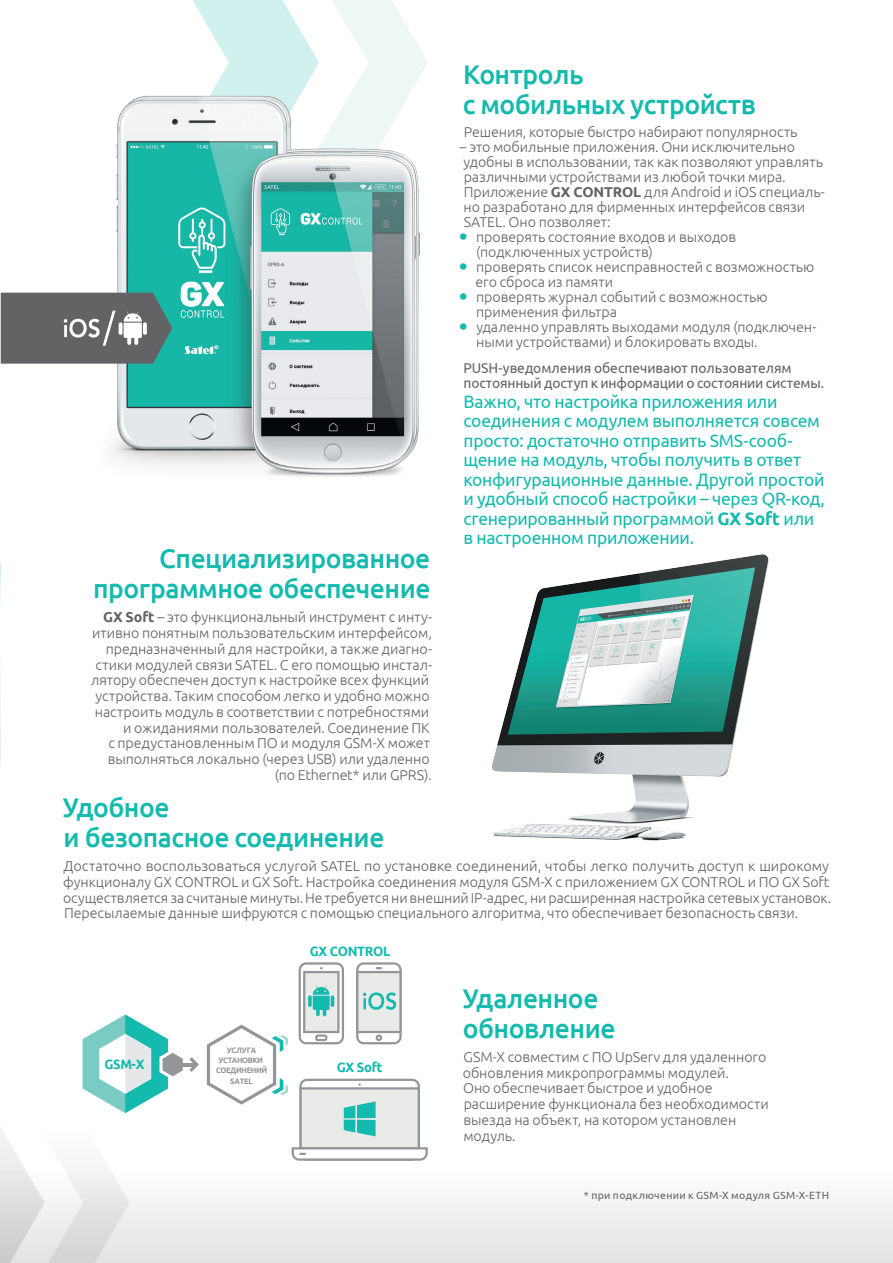
<style>
.page{position:relative;width:893px;height:1263px;background:#fff}
.page>*{position:absolute;margin:0;border:0;box-sizing:border-box;transform-origin:0 0}
.t1{font:500 27px/30px "Ubuntu";letter-spacing:-.02em;color:#15baae}
.t2{font:18px/19.5px "Ubuntu";letter-spacing:-.015em;color:#15baae}
.t3{font:300 14.25px/15.8px "Ubuntu";letter-spacing:-.005em;color:#636366}
.t4{font:14.25px/15.8px "Ubuntu";letter-spacing:-.005em;color:#636366}
.t5{font:700 13.5px "Ubuntu";letter-spacing:-.02em;color:#15baae;scale:.96 1}
.t6{font:10.5px "Ubuntu";letter-spacing:.03em;color:#636366}
.t7{font:700 7.8px/10.2px "Ubuntu";letter-spacing:-.05em;color:#939598;text-align:center;scale:.96 1}
.s1{font-weight:700}
</style>
<div class="page">
<div style="left:0;top:1168px;width:893px;height:95px;background:linear-gradient(to bottom,#fefefe,#e2e2e3)"></div>
<svg style="left:192px;top:0;width:236px;height:82px"></svg>
<img style="left:64px;top:85px;width:356px;height:392px">
<img style="left:492px;top:554px;width:277px;height:287px">
<svg style="left:0;top:1014px;width:183px;height:249px"></svg>
<hr style="left:178px;top:1063px;width:17px;height:3px;background:#939598">
<svg style="left:189px;top:1057px;width:10px;height:15px"></svg>
<svg style="left:207px;top:962px;width:221px;height:199px"></svg>
<hr style="left:0;top:611px;width:1px;height:169px;background:#231f20">
<hr style="left:0;top:564px;width:1px;height:78px;background:#15baae">
<svg style="left:1px;top:293px;width:171px;height:71px;background:#6b7375"></svg>
<h1 class="t1" style="left:93px;top:543px;width:339px;text-align:right">Специализированное программное обеспечение</h1>
<p class="t3" style="left:91px;top:609px;width:343px;text-align:right"><span class="s1">GX Soft</span> – это функциональный инструмент с инту&shy;итивно понятным пользовательским интерфейсом, предназначенный для настройки, а также диагно&shy;стики модулей связи SATEL. С его помощью инстал&shy;лятору обеспечен доступ к настройке всех функций устройства. Таким способом легко и удобно можно настроить модуль в соответствии с потребностями и ожиданиями пользователей. Соединение ПК<br>с предустановленным ПО и модуля GSM-X может выполняться локально (через USB) или удаленно (по Ethernet* или GPRS).</p>
<h1 class="t1" style="left:463px;top:58px;width:294px">Контроль<br>с мобильных устройств</h1>
<p class="t3" style="left:464px;top:124px;width:335px">Решения, которые быстро набирают популярность</p>
<p class="t3" style="left:460px;top:139px;width:337px">– это мобильные приложения. Они исключительно</p>
<p class="t3" style="left:464px;top:154px;width:361px">удобны в использовании, так как позволяют управлять</p>
<p class="t3" style="left:464px;top:169px;width:324px">различными устройствами из любой точки мира.</p>
<p class="t3" style="left:464px;top:184px;width:363px">Приложение <span class="s1">GX CONTROL</span> для Android и iOS специаль-</p>
<p class="t3" style="left:463px;top:199px;width:343px">но разработано для фирменных интерфейсов связи</p>
<p class="t3" style="left:464px;top:214px;width:148px">SATEL. Оно позволяет:</p>
<p class="t3" style="left:476px;top:229px;width:261px">проверять состояние входов и выходов</p>
<p class="t3" style="left:476px;top:244px;width:178px">(подключенных устройств)</p>
<p class="t3" style="left:476px;top:259px;width:340px">проверять список неисправностей с возможностью</p>
<p class="t3" style="left:476px;top:274px;width:139px">его сброса из памяти</p>
<p class="t3" style="left:476px;top:289px;width:293px">проверять журнал событий с возможностью</p>
<p class="t3" style="left:476px;top:304px;width:142px">применения фильтра</p>
<p class="t3" style="left:476px;top:319px;width:342px">удаленно управлять выходами модуля (подключен-</p>
<p class="t3" style="left:476px;top:334px;width:283px">ными устройствами) и блокировать входы.</p>
<p class="t4" style="left:463px;top:359px;width:362px">PUSH-уведомления обеспечивают пользователям постоянный доступ к информации о состоянии системы.</p>
<p class="t2" style="left:463px;top:391px;width:363px">Важно, что настройка приложения или соединения с модулем выполняется совсем просто: достаточно отправить SMS-сооб&shy;щение на модуль, чтобы получить в ответ конфигурационные данные. Другой простой и удобный способ настройки – через QR-код, сгенерированный программой <span class="s1">GX Soft</span> или в настроенном приложении.</p>
<h1 class="t1" style="left:63px;top:791px;width:323px">Удобное<br>и безопасное соединение</h1>
<p class="t3" style="left:63px;top:858px;width:770px">Достаточно воспользоваться услугой SATEL по установке соединений, чтобы легко получить доступ к широкому функционалу GX CONTROL и GX Soft. Настройка соединения модуля GSM-X с приложением GX CONTROL и ПО GX Soft осуществляется за считаные минуты. Не требуется ни внешний IP-адрес, ни расширенная настройка сетевых установок.<br>Пересылаемые данные шифруются с помощью специального алгоритма, что обеспечивает безопасность связи.</p>
<p class="t5" style="left:104px;top:1056px;width:43px">GSM-X</p>
<p class="t7" style="left:216px;top:1045px;width:55px">УСЛУГА<br>УСТАНОВКИ<br>СОЕДИНЕНИЙ<br>SATEL</p>
<p class="t5" style="left:310px;top:943px;width:86px">GX CONTROL</p>
<p class="t5" style="left:337px;top:1059px;width:49px">GX Soft</p>
<h1 class="t1" style="left:462px;top:982px;width:155px">Удаленное обновление</h1>
<p class="t3" style="left:463px;top:1048px;width:307px">GSM-X совместим с ПО UpServ для удаленного обновления микропрограммы модулей.<br>Оно обеспечивает быстрое и удобное расширение функционала без необходимости выезда на объект, на котором установлен модуль.</p>
<p class="t6" style="left:584px;top:1188px;width:247px">* при подключении к GSM-X модуля GSM-X-ETH</p>
</div>
